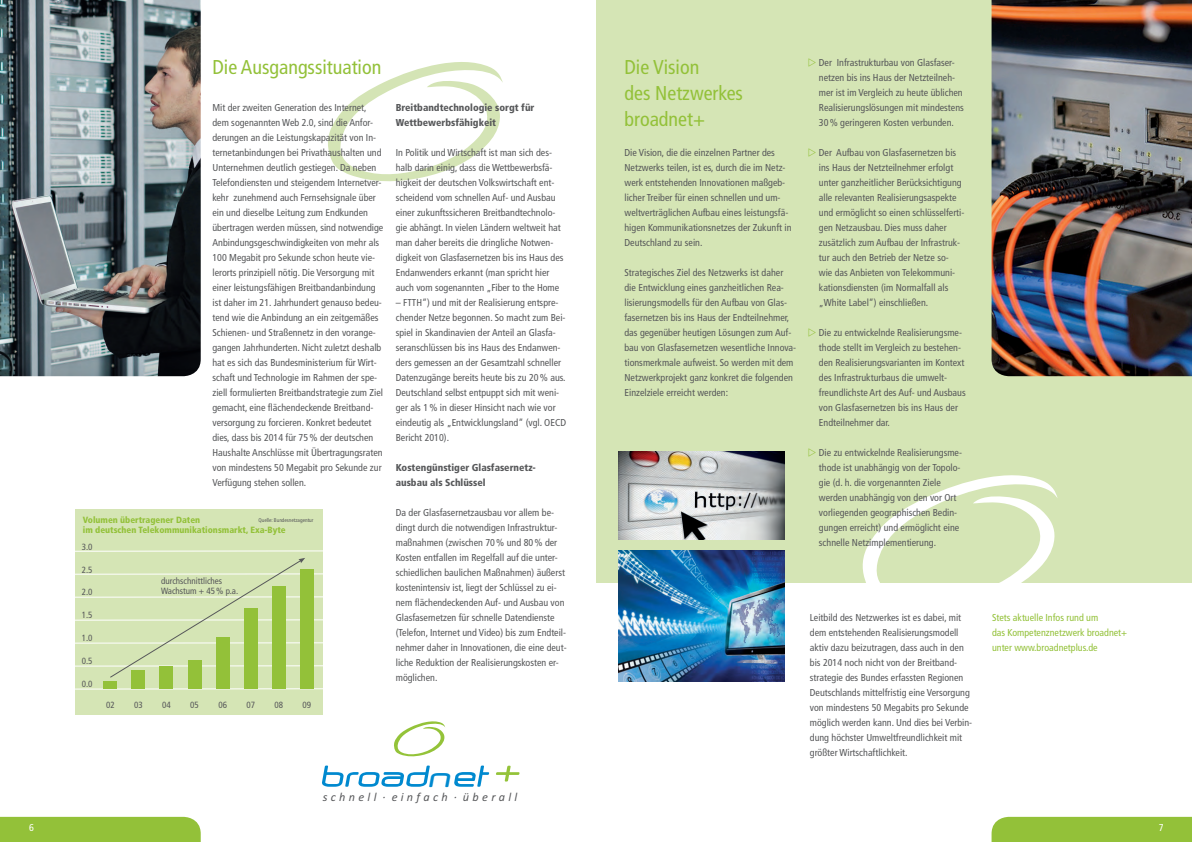
<style>
.page{position:relative;width:1192px;height:842px;background:#fff}
.page>*{position:absolute;margin:0;border:0;box-sizing:border-box;transform-origin:0 0}
.t1{font:italic 30px "Neuropol";color:#0089cf}
.t2{font:condensed 20px/26px "Frutiger LT Std";color:#93c139}
.t3{font:italic 12.2px "Calibri";letter-spacing:.27em;color:#57585a}
.t4{font:condensed 10px/15px "Frutiger LT Std";color:#57585a}
.t5{font:900 condensed 10px/15px "Frutiger LT Std";color:#57585a}
.t6{font:condensed 10px/15px "Frutiger LT Std";color:#93c139}
.t7{font:condensed 10px "Frutiger LT Std";color:#fff}
.t8{font:condensed 9px/9.9px "Frutiger LT Std";color:#57585a}
.t9{font:900 condensed 9px/9.9px "Frutiger LT Std";color:#93c139}
.t10{font:condensed 5.4px "Frutiger LT Std";color:#57585a}
</style>
<div class="page">
<div style="left:596px;top:0;width:596px;height:583px;background:#d5e5b5"></div>
<svg style="left:862px;top:475px;width:195px;height:108px"></svg>
<svg style="left:328px;top:62px;width:175px;height:120px"></svg>
<img style="left:0;top:0;width:201px;height:376px">
<img style="left:991px;top:0;width:201px;height:376px">
<img style="left:618px;top:452px;width:167px;height:87px">
<img style="left:618px;top:550px;width:167px;height:131px">
<div style="left:75px;top:509px;width:248px;height:205px;background:#d5e5b5"></div>
<svg style="left:75px;top:688px;width:248px;height:1px"></svg>
<svg style="left:75px;top:550px;width:248px;height:1px"></svg>
<div style="left:104px;top:681px;width:13px;height:7px;background:#93c139"></div>
<div style="left:132px;top:670px;width:13px;height:18px;background:#93c139"></div>
<div style="left:160px;top:666px;width:13px;height:22px;background:#93c139"></div>
<div style="left:188px;top:660px;width:13px;height:28px;background:#93c139"></div>
<div style="left:216px;top:637px;width:13px;height:51px;background:#93c139"></div>
<div style="left:244px;top:608px;width:13px;height:80px;background:#93c139"></div>
<div style="left:272px;top:585px;width:13px;height:103px;background:#93c139"></div>
<div style="left:300px;top:569px;width:13px;height:119px;background:#93c139"></div>
<svg style="left:75px;top:558px;width:248px;height:120px"></svg>
<svg style="left:394px;top:721px;width:51px;height:36px"></svg>
<svg style="left:454px;top:765px;width:35px;height:21px"></svg>
<svg style="left:322px;top:765px;width:108px;height:21px"></svg>
<svg style="left:496px;top:765px;width:24px;height:16px"></svg>
<div style="left:0;top:816px;width:201px;height:26px;background:#93c139"></div>
<div style="left:991px;top:816px;width:201px;height:26px;background:#93c139"></div>
<h2 class="t2" style="left:212px;top:54px;width:170px">Die Ausgangssituation</h2>
<p class="t4" style="left:212px;top:100px;width:172px">Mit der zweiten Generation des Internet, dem sogenannten Web 2.0, sind die Anfor&shy;derungen an die Leistungskapazität von In&shy;ternetanbindungen bei Privathaushalten und Unternehmen deutlich gestiegen. Da neben Telefondiensten und steigendem Internetver&shy;kehr zunehmend auch Fernsehsignale über ein und dieselbe Leitung zum Endkunden übertragen werden müssen, sind notwendige Anbindungsgeschwindigkeiten von mehr als 100 Megabit pro Sekunde schon heute vie&shy;lerorts prinzipiell nötig. Die Versorgung mit einer leistungsfähigen Breitbandanbindung ist daher im 21. Jahrhundert genauso bedeu&shy;tend wie die Anbindung an ein zeitgemäßes Schienen- und Straßennetz in den vorange&shy;gangen Jahrhunderten. Nicht zuletzt deshalb hat es sich das Bundesministerium für Wirt&shy;schaft und Technologie im Rahmen der spe&shy;ziell formulierten Breitbandstrategie zum Ziel gemacht, eine flächendeckende Breitband&shy;versorgung zu forcieren. Konkret bedeutet dies, dass bis 2014 für 75% der deutschen Haushalte Anschlüsse mit Übertragungsraten von mindestens 50 Megabit pro Sekunde zur Verfügung stehen sollen.</p>
<p class="t5" style="left:396px;top:100px;width:140px">Breitbandtechnologie sorgt für<br>Wettbewerbsfähigkeit</p>
<p class="t4" style="left:396px;top:145px;width:169px">In Politik und Wirtschaft ist man sich des&shy;halb darin einig, dass die Wettbewerbsfä&shy;higkeit der deutschen Volkswirtschaft ent&shy;scheidend vom schnellen Auf- und Ausbau einer zukunftssicheren Breitbandtechnolo&shy;gie abhängt. In vielen Ländern weltweit hat man daher bereits die dringliche Notwen&shy;digkeit von Glasfasernetzen bis ins Haus des Endanwenders erkannt (man spricht hier auch vom sogenannten „Fiber to the Home</p>
<p class="t4" style="left:396px;top:295px;width:172px">– FTTH“) und mit der Realisierung entspre&shy;chender Netze begonnen. So macht zum Bei&shy;spiel in Skandinavien der Anteil an Glasfa&shy;seranschlüssen bis ins Haus des Endanwen&shy;ders gemessen an der Gesamtzahl schneller Datenzugänge bereits heute bis zu 20% aus.<br>Deutschland selbst entpuppt sich mit weni&shy;ger als 1% in dieser Hinsicht nach wie vor eindeutig als „Entwicklungsland“ (vgl. OECD Bericht 2010).</p>
<p class="t5" style="left:396px;top:460px;width:142px">Kostengünstiger Glasfasernetz&shy;ausbau als Schlüssel</p>
<p class="t4" style="left:396px;top:505px;width:172px">Da der Glasfasernetzausbau vor allem be&shy;dingt durch die notwendigen Infrastruktur&shy;maßnahmen (zwischen 70% und 80% der Kosten entfallen im Regelfall auf die unter&shy;schiedlichen baulichen Maßnahmen) äußerst kostenintensiv ist, liegt der Schlüssel zu ei&shy;nem flächendeckenden Auf- und Ausbau von Glasfasernetzen für schnelle Datendienste (Telefon, Internet und Video) bis zum Endteil&shy;nehmer daher in Innovationen, die eine deut&shy;liche Reduktion der Realisierungskosten er&shy;möglichen.</p>
<p class="t9" style="left:83px;top:515px;width:204px">Volumen übertragener Daten<br>im deutschen Telekommunikationsmarkt, Exa-Byte</p>
<p class="t8" style="left:82px;top:541px;width:12px">3.0</p>
<p class="t8" style="left:82px;top:564px;width:12px">2.5</p>
<p class="t8" style="left:82px;top:587px;width:12px">2.0</p>
<p class="t8" style="left:82px;top:610px;width:12px">1.5</p>
<p class="t8" style="left:82px;top:633px;width:12px">1.0</p>
<p class="t8" style="left:82px;top:656px;width:12px">0.5</p>
<p class="t8" style="left:82px;top:679px;width:12px">0.0</p>
<p class="t10" style="left:258px;top:517px;width:57px">Quelle: Bundesnetzagentur</p>
<p class="t8" style="left:161px;top:576px;width:79px">durchschnittliches<br>Wachstum + 45% p.a.</p>
<p class="t8" style="left:106px;top:700px;width:10px">02</p>
<p class="t8" style="left:134px;top:700px;width:10px">03</p>
<p class="t8" style="left:162px;top:700px;width:10px">04</p>
<p class="t8" style="left:190px;top:700px;width:10px">05</p>
<p class="t8" style="left:218px;top:700px;width:10px">06</p>
<p class="t8" style="left:246px;top:700px;width:10px">07</p>
<p class="t8" style="left:274px;top:700px;width:10px">08</p>
<p class="t8" style="left:303px;top:700px;width:10px">09</p>
<h1 class="t1" style="left:428px;top:756px;width:31px">n</h1>
<p class="t3" style="left:323px;top:792px;width:196px">schnell · einfach · überall</p>
<h2 class="t2" style="left:624px;top:54px;width:120px">Die Vision<br>des Netzwerkes broadnet+</h2>
<p class="t4" style="left:624px;top:145px;width:169px">Die Vision, die die einzelnen Partner des Netzwerks teilen, ist es, durch die im Netz&shy;werk entstehenden Innovationen maßgeb&shy;licher Treiber für einen schnellen und um&shy;weltverträglichen Aufbau eines leistungsfä&shy;higen Kommunikationsnetzes der Zukunft in Deutschland zu sein.</p>
<p class="t4" style="left:624px;top:265px;width:173px">Strategisches Ziel des Netzwerks ist daher die Entwicklung eines ganzheitlichen Rea&shy;lisierungsmodells für den Aufbau von Glas&shy;fasernetzen bis ins Haus der Endteilnehmer, das gegenüber heutigen Lösungen zum Auf&shy;bau von Glasfasernetzen wesentliche Innova&shy;tionsmerkmale aufweist. So werden mit dem Netzwerkprojekt ganz konkret die folgenden Einzelziele erreicht werden:</p>
<p class="t4" style="left:819px;top:55px;width:146px">Der Infrastrukturbau von Glasfaser&shy;netzen bis ins Haus der Netzteilneh&shy;mer ist im Vergleich zu heute üblichen Realisierungslösungen mit mindestens 30% geringeren Kosten verbunden.</p>
<p class="t4" style="left:819px;top:145px;width:147px">Der Aufbau von Glasfasernetzen bis ins Haus der Netzteilnehmer erfolgt unter ganzheitlicher Berücksichtigung alle relevanten Realisierungsaspekte und ermöglicht so einen schlüsselferti&shy;gen Netzausbau. Dies muss daher zusätzlich zum Aufbau der Infrastruk&shy;tur auch den Betrieb der Netze so&shy;wie das Anbieten von Telekommuni&shy;kationsdiensten (im Normalfall als „White Label“) einschließen.</p>
<p class="t4" style="left:819px;top:325px;width:148px">Die zu entwickelnde Realisierungsme&shy;thode stellt im Vergleich zu bestehen&shy;den Realisierungsvarianten im Kontext des Infrastrukturbaus die umwelt&shy;freundlichste Art des Auf- und Ausbaus von Glasfasernetzen bis ins Haus der Endteilnehmer dar.</p>
<p class="t4" style="left:819px;top:445px;width:145px">Die zu entwickelnde Realisierungsme&shy;thode ist unabhängig von der Topolo&shy;gie (d. h. die vorgenannten Ziele werden unabhängig von den vor Ort vorliegenden geographischen Bedin&shy;gungen erreicht) und ermöglicht eine schnelle Netzimplementierung.</p>
<p class="t4" style="left:810px;top:610px;width:164px">Leitbild des Netzwerkes ist es dabei, mit dem entstehenden Realisierungsmodell aktiv dazu beizutragen, dass auch in den bis 2014 noch nicht von der Breitband&shy;strategie des Bundes erfassten Regionen Deutschlands mittelfristig eine Versorgung von mindestens 50 Megabits pro Sekunde möglich werden kann. Und dies bei Verbin&shy;dung höchster Umweltfreundlichkeit mit größter Wirtschaftlichkeit.</p>
<p class="t6" style="left:992px;top:610px;width:137px">Stets aktuelle Infos rund um<br>das Kompetenznetzwerk broadnet+ unter www.broadnetplus.de</p>
<p class="t7" style="left:29px;top:822px;width:6px">6</p>
<p class="t7" style="left:1159px;top:822px;width:6px">7</p>
</div>
